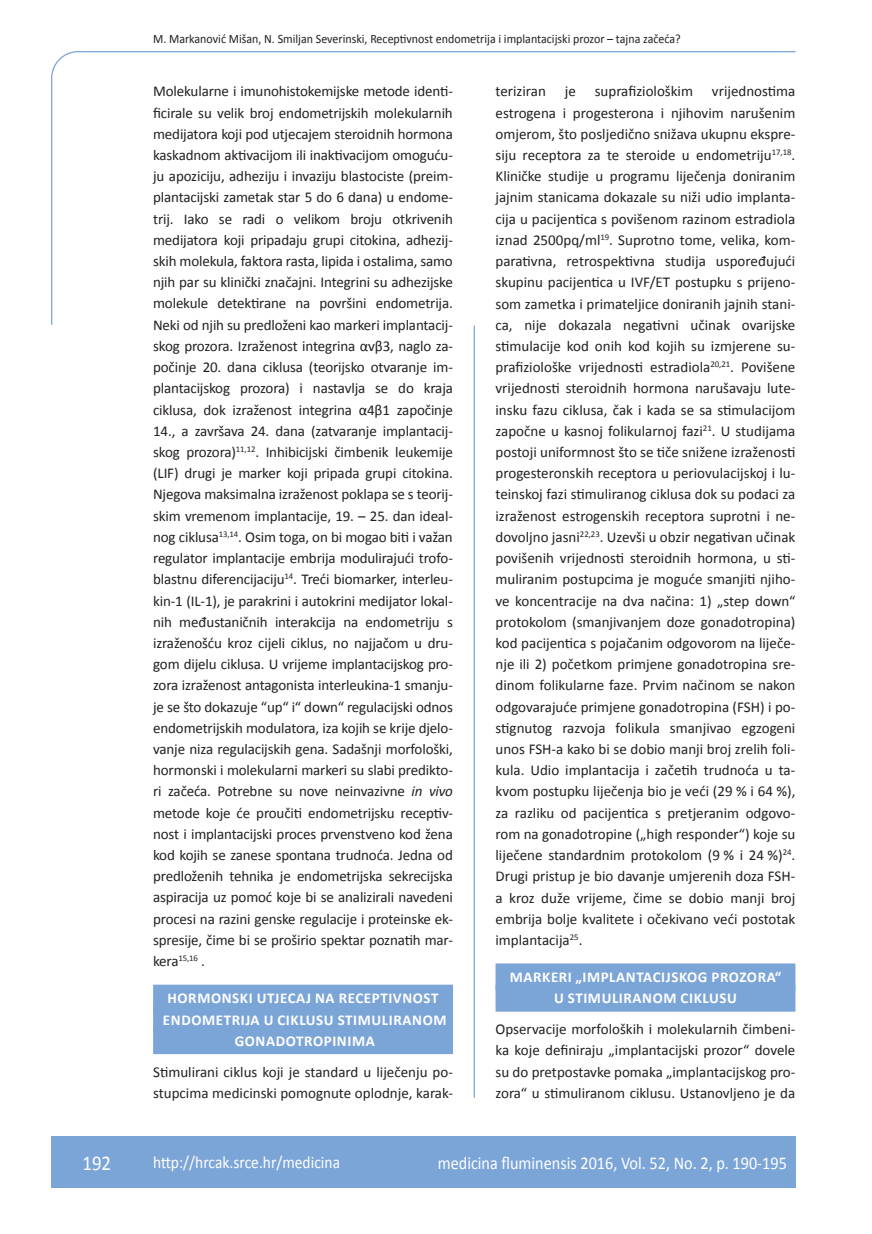
<style>
.page{position:relative;width:872px;height:1234px;background:#fff}
.page>*{position:absolute;margin:0;border:0;box-sizing:border-box;transform-origin:0 0}
.t1{font:21px "Calibri";color:#fff;scale:.9 1}
.t2{font:18px "Calibri";color:#fff;scale:.9 1}
.t3{font:17.25px "Calibri";color:#fff;scale:.9 1}
.t4{font:15px/21.1px "Calibri";color:#231f20;text-align:justify}
.t5{font:700 15px/21.1px "Calibri";letter-spacing:.04em;color:#fff;text-align:center}
.t6{font:12.75px "Calibri";color:#231f20;scale:.94 1}
.s1{font-style:italic}
</style>
<div class="page">
<svg style="left:51px;top:51px;width:745px;height:274px"></svg>
<hr style="left:473px;top:325px;width:2px;height:772px;background:#7ca5d7">
<div style="left:51px;top:1135px;width:744px;height:51px;background:#7ca5d7"></div>
<div style="left:153px;top:984px;width:300px;height:27px;background:#7ca5d7"></div>
<div style="left:153px;top:1005px;width:300px;height:27px;background:#7ca5d7"></div>
<div style="left:153px;top:1026px;width:300px;height:27px;background:#7ca5d7"></div>
<div style="left:495px;top:963px;width:300px;height:27px;background:#7ca5d7"></div>
<div style="left:495px;top:984px;width:300px;height:27px;background:#7ca5d7"></div>
<p class="t6" style="left:153px;top:30px;width:563px">M. Markanović Mišan, N. Smiljan Severinski, Receptivnost endometrija i implantacijski prozor – tajna začeća?</p>
<p class="t4" style="left:153px;top:80px;width:301px">Molekularne i imunohistokemijske metode identi&shy;ficirale su velik broj endometrijskih molekularnih medijatora koji pod utjecajem steroidnih hormona kaskadnom aktivacijom ili inaktivacijom omoguću&shy;ju apoziciju, adheziju i invaziju blastociste (preim&shy;plantacijski zametak star 5 do 6 dana) u endome&shy;trij. Iako se radi o velikom broju otkrivenih medijatora koji pripadaju grupi citokina, adhezij&shy;skih molekula, faktora rasta, lipida i ostalima, samo njih par su klinički značajni. Integrini su adhezijske molekule detektirane na površini endometrija.<br>Neki od njih su predloženi kao markeri implantacij&shy;skog prozora. Izraženost integrina αvβ3, naglo za&shy;počinje 20. dana ciklusa (teorijsko otvaranje im&shy;plantacijskog prozora) i nastavlja se do kraja ciklusa, dok izraženost integrina α4β1 započinje 14., a završava 24. dana (zatvaranje implantacij&shy;skog prozora)<sup>11,12</sup>. Inhibicijski čimbenik leukemije (LIF) drugi je marker koji pripada grupi citokina.<br>Njegova maksimalna izraženost poklapa se s teorij&shy;skim vremenom implantacije, 19. – 25. dan ideal&shy;nog ciklusa<sup>13,14</sup>. Osim toga, on bi mogao biti i važan regulator implantacije embrija modulirajući trofo&shy;blastnu diferencijaciju<sup>14</sup>. Treći biomarker, interleu&shy;kin-1 (IL-1), je parakrini i autokrini medijator lokal&shy;nih međustaničnih interakcija na endometriju s izraženošću kroz cijeli ciklus, no najjačom u dru&shy;gom dijelu ciklusa. U vrijeme implantacijskog pro&shy;zora izraženost antagonista interleukina-1 smanju&shy;je se što dokazuje “up“ i“ down“ regulacijski odnos endometrijskih modulatora, iza kojih se krije djelo&shy;vanje niza regulacijskih gena. Sadašnji morfološki, hormonski i molekularni markeri su slabi predikto&shy;ri začeća. Potrebne su nove neinvazivne <span class="s1">in vivo </span>metode koje će proučiti endometrijsku receptiv&shy;nost i implantacijski proces prvenstveno kod žena kod kojih se zanese spontana trudnoća. Jedna od predloženih tehnika je endometrijska sekrecijska aspiracija uz pomoć koje bi se analizirali navedeni procesi na razini genske regulacije i proteinske ek&shy;spresije, čime bi se proširio spektar poznatih mar&shy;kera<sup>15,16</sup> .</p>
<p class="t5" style="left:163px;top:986px;width:285px">HORMONSKI UTJECAJ NA RECEPTIVNOST<br>ENDOMETRIJA U CIKLUSU STIMULIRANOM<br>GONADOTROPINIMA</p>
<p class="t4" style="left:153px;top:1060px;width:301px">Stimulirani ciklus koji je standard u liječenju po&shy;stupcima medicinski pomognute oplodnje, karak-</p>
<p class="t4" style="left:495px;top:80px;width:52px">teriziran</p>
<p class="t4" style="left:565px;top:80px;width:13px">je</p>
<p class="t4" style="left:595px;top:80px;width:100px">suprafiziološkim</p>
<p class="t4" style="left:495px;top:80px;width:301px;text-indent:216px">vrijednostima estrogena i progesterona i njihovim narušenim omjerom, što posljedično snižava ukupnu ekspre&shy;siju receptora za te steroide u endometriju<sup>17,18</sup>.<br>Kliničke studije u programu liječenja doniranim jajnim stanicama dokazale su niži udio implanta&shy;cija u pacijentica s povišenom razinom estradiola iznad 2500pq/ml<sup>19</sup>. Suprotno tome, velika, kom&shy;parativna, retrospektivna studija uspoređujući skupinu pacijentica u IVF/ET postupku s prijeno&shy;som zametka i primateljice doniranih jajnih stani&shy;ca, nije dokazala negativni učinak ovarijske stimulacije kod onih kod kojih su izmjerene su&shy;prafiziološke vrijednosti estradiola<sup>20,21</sup>. Povišene vrijednosti steroidnih hormona narušavaju lute&shy;insku fazu ciklusa, čak i kada se sa stimulacijom započne u kasnoj folikularnoj fazi<sup>21</sup>. U studijama postoji uniformnost što se tiče snižene izraženosti progesteronskih receptora u periovulacijskoj i lu&shy;teinskoj fazi stimuliranog ciklusa dok su podaci za izraženost estrogenskih receptora suprotni i ne&shy;dovoljno jasni<sup>22,23</sup>. Uzevši u obzir negativan učinak povišenih vrijednosti steroidnih hormona, u sti&shy;muliranim postupcima je moguće smanjiti njiho&shy;ve koncentracije na dva načina: 1) „step down“ protokolom (smanjivanjem doze gonadotropina) kod pacijentica s pojačanim odgovorom na liječe&shy;nje ili 2) početkom primjene gonadotropina sre&shy;dinom folikularne faze. Prvim načinom se nakon odgovarajuće primjene gonadotropina (FSH) i po&shy;stignutog razvoja folikula smanjivao egzogeni unos FSH-a kako bi se dobio manji broj zrelih foli&shy;kula. Udio implantacija i začetih trudnoća u ta&shy;kvom postupku liječenja bio je veći (29 % i 64 %), za razliku od pacijentica s pretjeranim odgovo&shy;rom na gonadotropine („high responder“) koje su liječene standardnim protokolom (9 % i 24 %)<sup>24</sup>.<br>Drugi pristup je bio davanje umjerenih doza FSH&shy;a kroz duže vrijeme, čime se dobio manji broj embrija bolje kvalitete i očekivano veći postotak implantacija<sup>25</sup>.</p>
<p class="t5" style="left:510px;top:965px;width:273px">MARKERI „IMPLANTACIJSKOG PROZORA“<br>U STIMULIRANOM CIKLUSU</p>
<p class="t4" style="left:495px;top:1017px;width:301px">Opservacije morfoloških i molekularnih čimbeni&shy;ka koje definiraju „implantacijski prozor“ dovele su do pretpostavke pomaka „implantacijskog pro&shy;zora“ u stimuliranom ciklusu. Ustanovljeno je da</p>
<h1 class="t1" style="left:82px;top:1149px;width:33px">192</h1>
<p class="t3" style="left:153px;top:1150px;width:209px">http://hrcak.srce.hr/medicina</p>
<p class="t2" style="left:438px;top:1151px;width:389px">medicina fluminensis 2016, Vol. 52, No. 2, p. 190-195</p>
</div>
